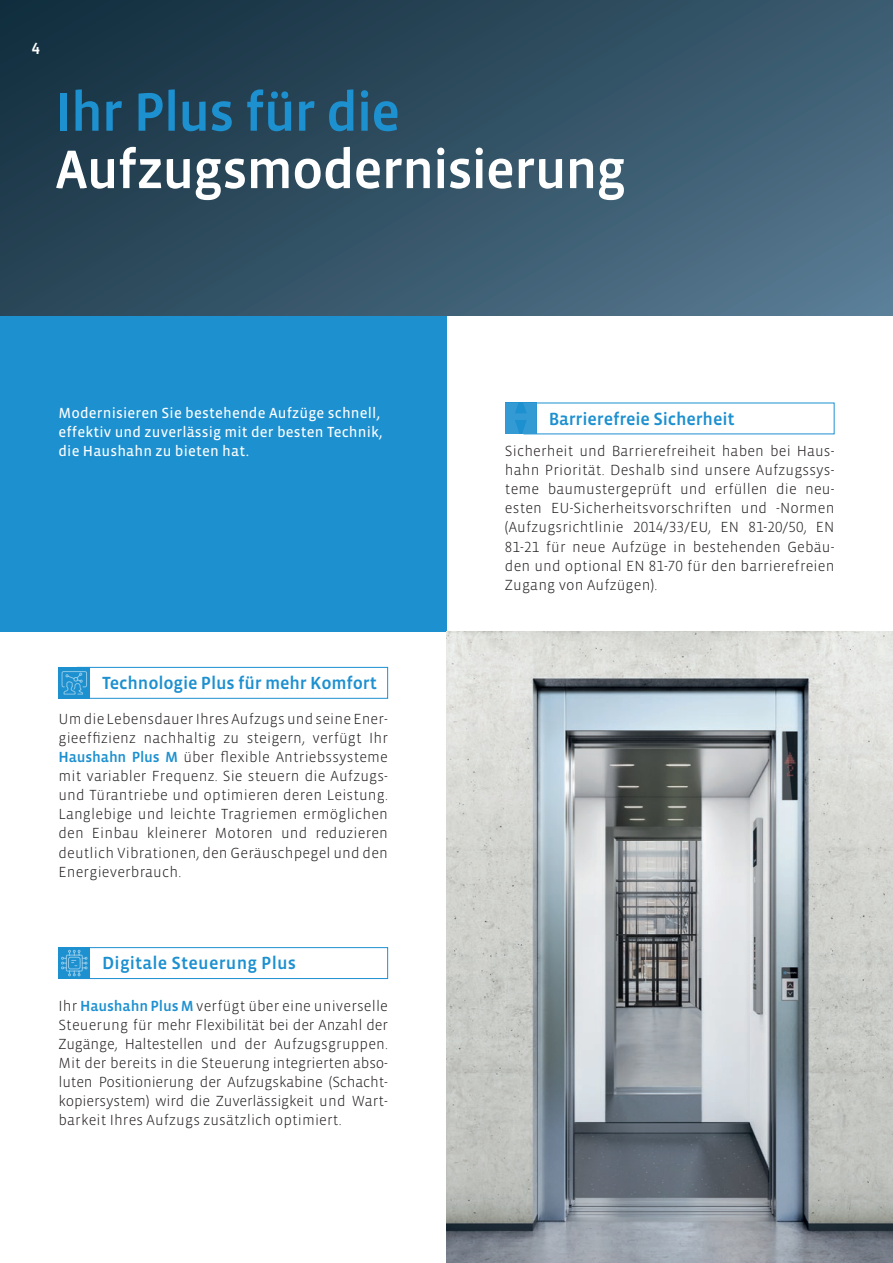
<style>
.page{position:relative;width:893px;height:1263px;background:#fff}
.page>*{position:absolute;margin:0;border:0;box-sizing:border-box;transform-origin:0 0}
.t1{font:500 55.5px "Vista Sans OTCE";letter-spacing:-.025em;color:#fff}
.t2{font:500 55.5px "Vista Sans OTCE";letter-spacing:-.03em;color:#1d90d0}
.t3{font:500 18px "Vista Sans OTCE";letter-spacing:-.01em;color:#1d90d0}
.t4{font:500 18px "Vista Sans OTCE";letter-spacing:.01em;color:#1d90d0}
.t5{font:500 16.5px "Vista Sans OTCE";color:#fff}
.t6{font:300 15px/19.2px "Vista Sans OTCE";letter-spacing:.01em;color:#231f20;text-align:justify}
.t7{font:15px/19.2px "Vista Sans OTCE";letter-spacing:.01em;color:#fff}
.s1{font-weight:500;color:#1d90d0}
</style>
<div class="page">
<div style="left:0;top:316px;width:446px;height:315px;background:#1d90d0"></div>
<hr style="left:892px;top:316px;width:1px;height:315px;background:#e6e7e9">
<img style="left:446px;top:631px;width:447px;height:632px">
<svg style="left:0;top:0;width:893px;height:316px;background:#325165"></svg>
<div style="left:77px;top:667px;width:311px;height:32px;border:1px solid #1d90d0"></div>
<div style="left:58px;top:667px;width:32px;height:32px;background:#1d90d0"></div>
<svg style="left:62px;top:671px;width:25px;height:24px"></svg>
<div style="left:77px;top:947px;width:311px;height:32px;border:1px solid #1d90d0"></div>
<div style="left:58px;top:947px;width:32px;height:32px;background:#1d90d0"></div>
<svg style="left:61px;top:950px;width:27px;height:26px"></svg>
<svg style="left:505px;top:403px;width:32px;height:31px"></svg>
<p class="t5" style="left:32px;top:39px;width:10px">4</p>
<h1 class="t2" style="left:55px;top:80px;width:347px">Ihr Plus für die</h1>
<h1 class="t1" style="left:55px;top:138px;width:572px">Aufzugsmodernisierung</h1>
<p class="t7" style="left:58px;top:403px;width:326px">Modernisieren Sie bestehende Aufzüge schnell, effektiv und zuverlässig mit der besten Technik, die Haushahn zu bieten hat.</p>
<p class="t3" style="left:102px;top:673px;width:276px">Technologie Plus für mehr Komfort</p>
<p class="t6" style="left:58px;top:709px;width:331px">Um die Lebensdauer Ihres Aufzugs und seine Ener&shy;gieeffizienz nachhaltig zu steigern, verfügt Ihr <span class="s1">Haushahn Plus M</span> über flexible Antriebssysteme mit variabler Frequenz. Sie steuern die Aufzugs&shy;und Türantriebe und optimieren deren Leistung.<br>Langlebige und leichte Tragriemen ermöglichen den Einbau kleinerer Motoren und reduzieren deutlich Vibrationen, den Geräuschpegel und den Energieverbrauch.</p>
<p class="t4" style="left:102px;top:953px;width:195px">Digitale Steuerung Plus</p>
<p class="t6" style="left:58px;top:996px;width:331px">Ihr <span class="s1">Haushahn Plus M</span> verfügt über eine universelle Steuerung für mehr Flexibilität bei der Anzahl der Zugänge, Haltestellen und der Aufzugsgruppen.<br>Mit der bereits in die Steuerung integrierten abso&shy;luten Positionierung der Aufzugskabine (Schacht&shy;kopiersystem) wird die Zuverlässigkeit und Wart&shy;barkeit Ihres Aufzugs zusätzlich optimiert.</p>
<p class="t3" style="left:549px;top:408px;width:187px">Barrierefreie Sicherheit</p>
<p class="t6" style="left:505px;top:441px;width:331px">Sicherheit und Barrierefreiheit haben bei Haus&shy;hahn Priorität. Deshalb sind unsere Aufzugssys&shy;teme baumustergeprüft und erfüllen die neu&shy;esten EU-Sicherheitsvorschriften und -Normen (Aufzugsrichtlinie 2014/33/EU, EN 81-20/50, EN 81-21 für neue Aufzüge in bestehenden Gebäu&shy;den und optional EN 81-70 für den barrierefreien Zugang von Aufzügen).</p>
</div>
